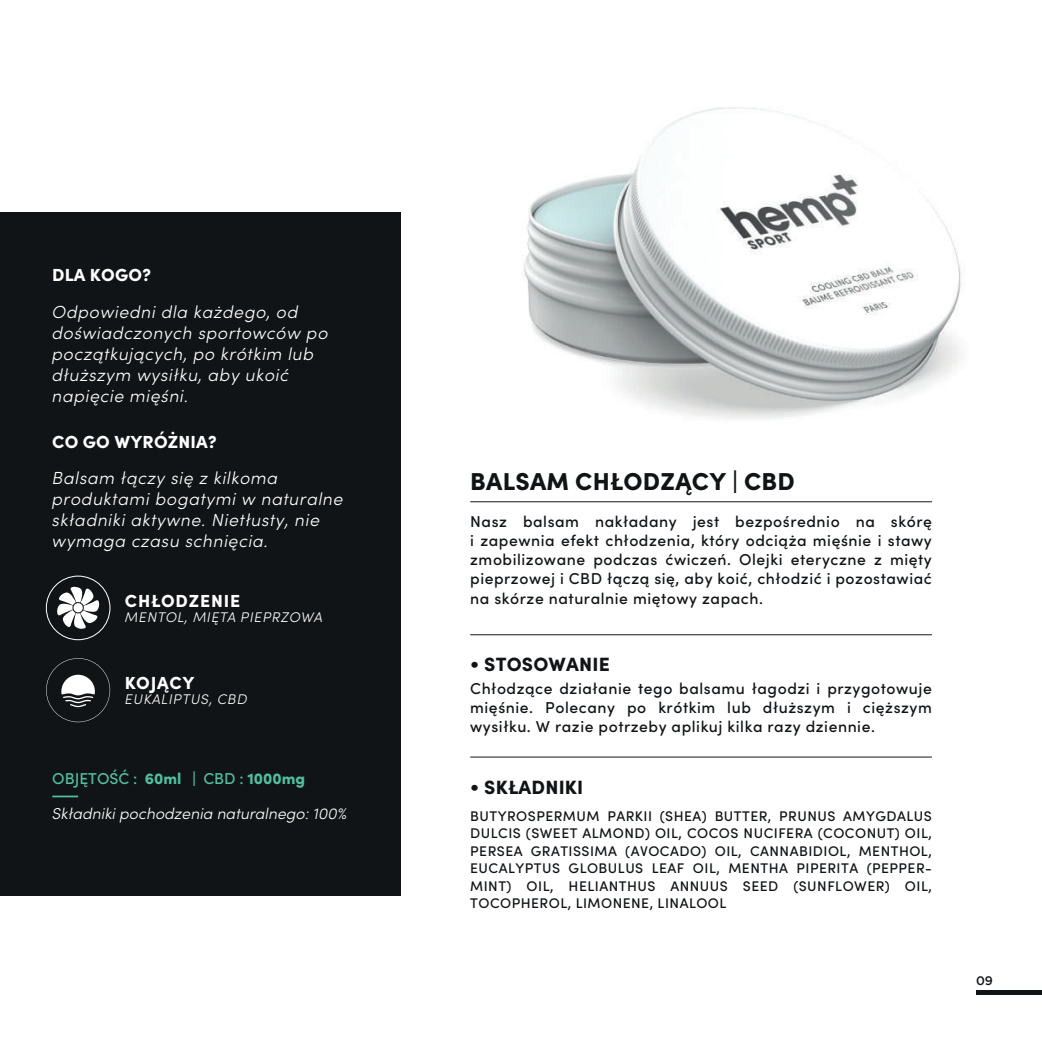
<style>
.page{position:relative;width:1042px;height:1042px;background:#fff}
.page>*{position:absolute;margin:0;border:0;box-sizing:border-box;transform-origin:0 0}
.t1{font:900 24.5px "Sofia Pro";letter-spacing:.01em;color:#111416}
.t2{font:900 19.25px "Sofia Pro";letter-spacing:.01em;color:#111416}
.t3{font:italic 300 17.5px/21px "Sofia Pro";letter-spacing:.035em;color:#fff}
.t4{font:900 17.5px "Sofia Pro";letter-spacing:.01em;color:#fff}
.t5{font:900 17.5px "Sofia Pro";letter-spacing:.05em;color:#fff}
.t6{font:500 15.75px/19.2px "Sofia Pro";letter-spacing:.035em;color:#111416;text-align:justify}
.t7{font:italic 300 15.75px "Sofia Pro";color:#fff}
.t8{font:500 15.75px "Sofia Pro";color:#50c09e}
.t9{font:500 14px/17.5px "Sofia Pro";letter-spacing:.035em;color:#111416;text-align:justify}
.t10{font:italic 300 14px "Sofia Pro";letter-spacing:.05em;color:#fff}
.t11{font:500 12.25px "Gotham";color:#111416}
.s1{font-weight:900}
</style>
<div class="page">
<img style="left:400px;top:107px;width:563px;height:446px">
<hr style="left:976px;top:990px;width:66px;height:4px;background:#111416">
<div style="left:0;top:213px;width:400px;height:683px;background:#111416"></div>
<hr style="left:470px;top:634px;width:462px;height:1px;background:#111416">
<hr style="left:470px;top:756px;width:462px;height:1px;background:#111416">
<hr style="left:470px;top:501px;width:462px;height:1px;background:#111416">
<div style="left:46px;top:576px;width:64px;height:64px;border:1px solid #fff;border-radius:50%"></div>
<svg style="left:57px;top:586px;width:43px;height:43px"></svg>
<div style="left:73px;top:603px;width:10px;height:9px;background:#fff;border-radius:50%"></div>
<svg style="left:46px;top:658px;width:64px;height:64px"></svg>
<hr style="left:52px;top:795px;width:26px;height:2px;background:#50c09e">
<p class="t4" style="left:52px;top:261px;width:100px">DLA KOGO?</p>
<p class="t3" style="left:52px;top:300px;width:277px">Odpowiedni dla każdego, od doświadczonych sportowców po początkujących, po krótkim lub dłuższym wysiłku, aby ukoić napięcie mięśni.</p>
<p class="t4" style="left:52px;top:428px;width:166px">CO GO WYRÓŻNIA?</p>
<p class="t3" style="left:52px;top:467px;width:293px">Balsam łączy się z kilkoma produktami bogatymi w naturalne składniki aktywne. Nietłusty, nie wymaga czasu schnięcia.</p>
<h1 class="t1" style="left:470px;top:462px;width:326px">BALSAM CHŁODZĄCY | CBD</h1>
<p class="t6" style="left:470px;top:510px;width:463px">Nasz balsam nakładany jest bezpośrednio na skórę i zapewnia efekt chłodzenia, który odciąża mięśnie i stawy zmobilizowane podczas ćwiczeń. Olejki eteryczne z mięty pieprzowej i CBD łączą się, aby koić, chłodzić i pozostawiać na skórze naturalnie miętowy zapach.</p>
<p class="t5" style="left:125px;top:587px;width:117px">CHŁODZENIE</p>
<p class="t10" style="left:125px;top:607px;width:199px">MENTOL, MIĘTA PIEPRZOWA</p>
<p class="t4" style="left:125px;top:668px;width:71px">KOJĄCY</p>
<p class="t10" style="left:125px;top:689px;width:124px">EUKALIPTUS, CBD</p>
<p class="t8" style="left:52px;top:766px;width:254px">OBJĘTOŚĆ : <span class="s1">60ml |</span> CBD : <span class="s1">1000mg</span></p>
<p class="t7" style="left:52px;top:802px;width:296px">Składniki pochodzenia naturalnego: 100%</p>
<p class="t2" style="left:470px;top:649px;width:141px">• STOSOWANIE</p>
<p class="t6" style="left:470px;top:678px;width:463px">Chłodzące działanie tego balsamu łagodzi i przygotowuje mięśnie. Polecany po krótkim lub dłuższym i cięższym wysiłku. W razie potrzeby aplikuj kilka razy dziennie.</p>
<p class="t2" style="left:470px;top:771px;width:115px">• SKŁADNIKI</p>
<p class="t9" style="left:470px;top:806px;width:463px">BUTYROSPERMUM PARKII (SHEA) BUTTER, PRUNUS AMYGDALUS DULCIS (SWEET ALMOND) OIL, COCOS NUCIFERA (COCONUT) OIL, PERSEA GRATISSIMA (AVOCADO) OIL, CANNABIDIOL, MENTHOL, EUCALYPTUS GLOBULUS LEAF OIL, MENTHA PIPERITA (PEPPER-MINT) OIL, HELIANTHUS ANNUUS SEED (SUNFLOWER) OIL, TOCOPHEROL, LIMONENE, LINALOOL</p>
<p class="t11" style="left:976px;top:974px;width:19px">09</p>
</div>
